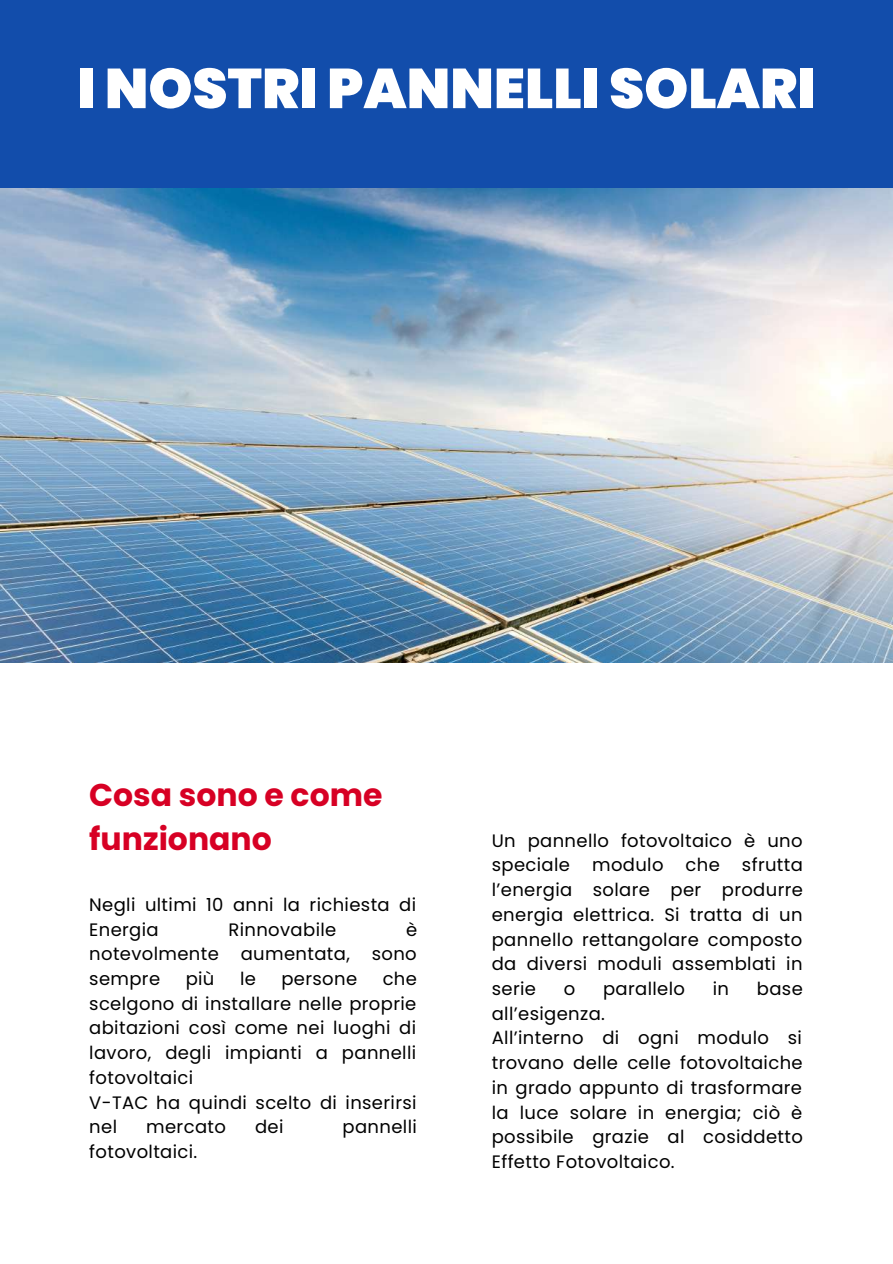
<style>
.page{position:relative;width:893px;height:1264px;background:#fff}
.page>*{position:absolute;margin:0;border:0;box-sizing:border-box;transform-origin:0 0}
.t1{font:900 55.95px "Poppins";color:#fff}
.t2{font:700 31.5px/43.8px "Poppins";color:#d70024}
.t3{font:18px/24.8px "Poppins";letter-spacing:.02em;color:#000}
</style>
<div class="page">
<div style="left:0;top:0;width:892px;height:188px;background:#124dab"></div>
<img style="left:0;top:188px;width:892px;height:475px">
<h1 class="t1" style="left:77px;top:49px;width:739px">I NOSTRI PANNELLI SOLARI</h1>
<h2 class="t2" style="left:89px;top:773px;width:295px">Cosa sono e come funzionano</h2>
<p class="t3" style="left:89px;top:892px;width:328px">Negli ultimi 10 anni la richiesta di<br>Energia</p>
<p class="t3" style="left:89px;top:916px;width:329px;text-align:justify;text-indent:317px">è notevolmente aumentata, sono sempre</p>
<p class="t3" style="left:228px;top:916px;width:109px">Rinnovabile</p>
<p class="t3" style="left:186px;top:966px;width:30px">più</p>
<p class="t3" style="left:240px;top:966px;width:17px">le</p>
<p class="t3" style="left:281px;top:966px;width:77px">persone</p>
<p class="t3" style="left:89px;top:966px;width:329px;text-indent:293px">che scelgono di installare nelle proprie abitazioni così come nei luoghi di lavoro, degli impianti a pannelli fotovoltaici<br>V-TAC ha quindi scelto di inserirsi nel</p>
<p class="t3" style="left:146px;top:1114px;width:81px">mercato</p>
<p class="t3" style="left:255px;top:1114px;width:30px">dei</p>
<p class="t3" style="left:342px;top:1114px;width:76px">pannelli</p>
<p class="t3" style="left:89px;top:1139px;width:110px">fotovoltaici.</p>
<p class="t3" style="left:491px;top:827px;width:313px;text-align:justify">Un pannello fotovoltaico è uno speciale modulo che sfrutta l’energia solare per produrre energia elettrica. Si tratta di un pannello rettangolare composto da diversi moduli assemblati in serie</p>
<p class="t3" style="left:563px;top:976px;width:13px">o</p>
<p class="t3" style="left:603px;top:976px;width:83px">parallelo</p>
<p class="t3" style="left:712px;top:976px;width:18px">in</p>
<p class="t3" style="left:756px;top:976px;width:47px">base</p>
<p class="t3" style="left:491px;top:1001px;width:312px">all’esigenza.<br>All’interno di ogni modulo si trovano delle celle fotovoltaiche in grado appunto di trasformare la luce solare in energia; ciò è possibile grazie al cosiddetto<br>Effetto Fotovoltaico.</p>
</div>
